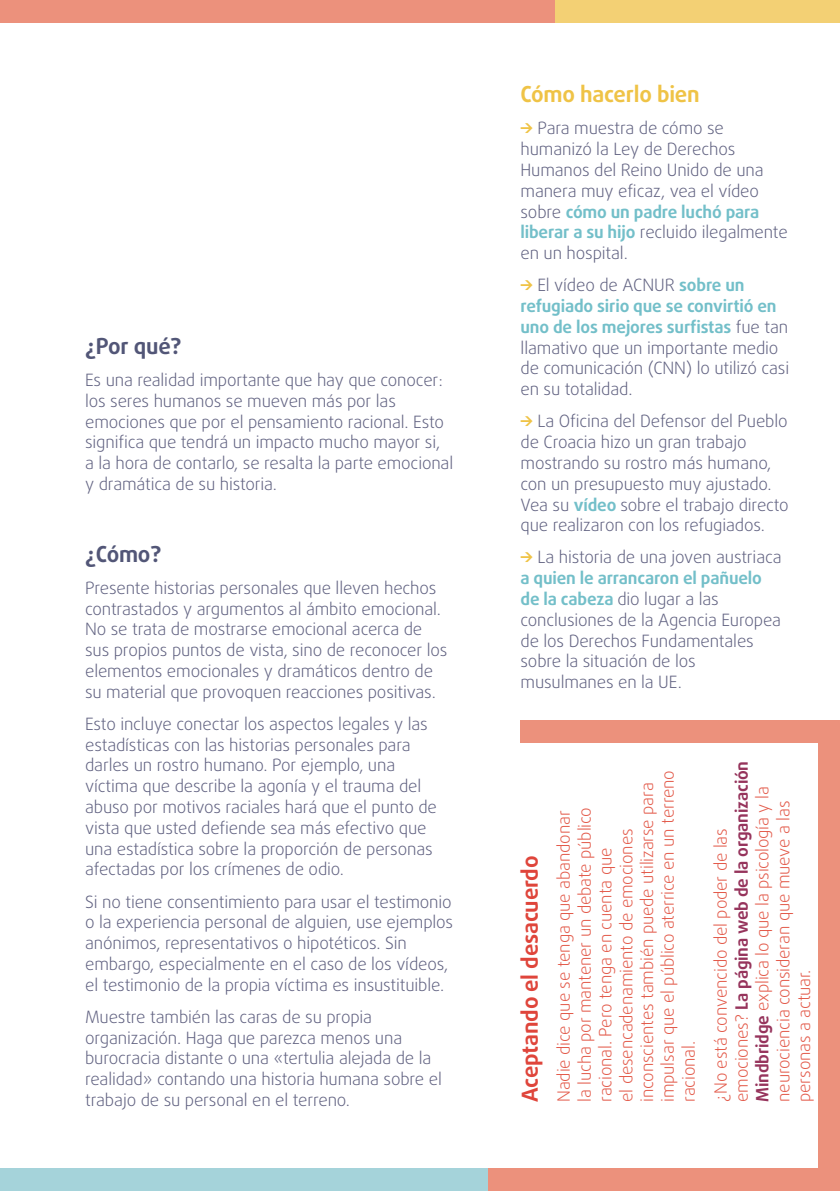
<style>
.page{position:relative;width:840px;height:1191px;background:#fff}
.page>*{position:absolute;margin:0;border:0;box-sizing:border-box;transform-origin:0 0}
.title_2_red{font:700 22px "Daxline Pro";letter-spacing:-.01em;color:#df453b}
.title_2_yellow{font:700 22px "Daxline Pro";letter-spacing:-.01em;color:#efc346}
.title_2_break{font:700 22px "Daxline Pro";letter-spacing:-.01em;color:#525677}
.title_2{font:700 22px "Daxline Pro";color:#525677}
.body{font:300 17px/20.8px "Daxline Pro";letter-spacing:-.01em;color:#626382}
.body_red{font:300 17px/20.8px "Daxline Pro";letter-spacing:-.01em;color:#e35b4b}
.s1{font-family:"EC Square Sans Pro";font-weight:400;color:#efc346}
.s2{font-weight:700;color:#73bfc9}
.s3{font-weight:700;color:#96345c}
</style>
<div class="page">
<div style="left:818px;top:733px;width:21px;height:458px;background:#ec917c"></div>
<div style="left:553px;top:0;width:286px;height:23px;background:#f3d074"></div>
<div style="left:520px;top:720px;width:319px;height:23px;background:#ec917c"></div>
<div style="left:484px;top:1168px;width:355px;height:23px;background:#ec917c"></div>
<div style="left:0;top:0;width:554px;height:23px;background:#ec917c"></div>
<div style="left:0;top:1168px;width:487px;height:23px;background:#a5d3da"></div>
<p class="title_2_break" style="left:85px;top:331px;width:98px">¿Por qué?</p>
<p class="body" style="left:85px;top:369px;width:369px">Es una realidad importante que hay que conocer: los seres humanos se mueven más por las emociones que por el pensamiento racional. Esto significa que tendrá un impacto mucho mayor si, a la hora de contarlo, se resalta la parte emocional y dramática de su historia.</p>
<p class="title_2" style="left:85px;top:539px;width:78px">¿Cómo?</p>
<p class="body" style="left:85px;top:577px;width:363px">Presente historias personales que lleven hechos contrastados y argumentos al ámbito emocional.<br>No se trata de mostrarse emocional acerca de sus propios puntos de vista, sino de reconocer los elementos emocionales y dramáticos dentro de su material que provoquen reacciones positivas.</p>
<p class="body" style="left:85px;top:713px;width:353px">Esto incluye conectar los aspectos legales y las estadísticas con las historias personales para darles un rostro humano. Por ejemplo, una víctima que describe la agonía y el trauma del abuso por motivos raciales hará que el punto de vista que usted defiende sea más efectivo que una estadística sobre la proporción de personas afectadas por los crímenes de odio.</p>
<p class="body" style="left:85px;top:891px;width:369px">Si no tiene consentimiento para usar el testimonio o la experiencia personal de alguien, use ejemplos anónimos, representativos o hipotéticos. Sin embargo, especialmente en el caso de los vídeos, el testimonio de la propia víctima es insustituible.</p>
<p class="body" style="left:85px;top:1006px;width:358px">Muestre también las caras de su propia organización. Haga que parezca menos una burocracia distante o una «tertulia alejada de la realidad» contando una historia humana sobre el trabajo de su personal en el terreno.</p>
<p class="title_2_yellow" style="left:520px;top:80px;width:181px">Cómo hacerlo bien</p>
<p class="body" style="left:520px;top:118px;width:268px"><span class="s1">➔</span> Para muestra de cómo se humanizó la Ley de Derechos<br>Humanos del Reino Unido de una manera muy eficaz, vea el vídeo sobre <span class="s2">cómo un padre luchó para liberar a su hijo</span> recluido ilegalmente en un hospital.</p>
<p class="body" style="left:520px;top:275px;width:270px"><span class="s1">➔</span> El vídeo de ACNUR <span class="s2">sobre un refugiado sirio que se convirtió en uno de los mejores surfistas</span> fue tan llamativo que un importante medio de comunicación (CNN) lo utilizó casi en su totalidad.</p>
<p class="body" style="left:520px;top:411px;width:270px"><span class="s1">➔</span> La Oficina del Defensor del Pueblo de Croacia hizo un gran trabajo mostrando su rostro más humano, con un presupuesto muy ajustado.<br>Vea su <span class="s2">vídeo</span> sobre el trabajo directo que realizaron con los refugiados.</p>
<p class="body" style="left:520px;top:547px;width:262px"><span class="s1">➔</span> La historia de una joven austriaca <span class="s2">a quien le arrancaron el pañuelo de la cabeza</span> dio lugar a las conclusiones de la Agencia Europea de los Derechos Fundamentales sobre la situación de los musulmanes en la UE.</p>
<p class="title_2_red" style="left:515px;top:1102px;width:248px;rotate:-90deg">Aceptando el desacuerdo</p>
<p class="body_red" style="left:553px;top:1102px;width:333px;rotate:-90deg">Nadie dice que se tenga que abandonar<br>la lucha por mantener un debate público racional. Pero tenga en cuenta que<br>el desencadenamiento de emociones inconscientes también puede utilizarse para impulsar que el público aterrice en un terreno racional.</p>
<p class="body_red" style="left:710px;top:1102px;width:342px;rotate:-90deg">¿No está convencido del poder de las emociones? <span class="s3">La página web de la organización Mindbridge</span> explica lo que la psicología y la neurociencia consideran que mueve a las personas a actuar.</p>
</div>
